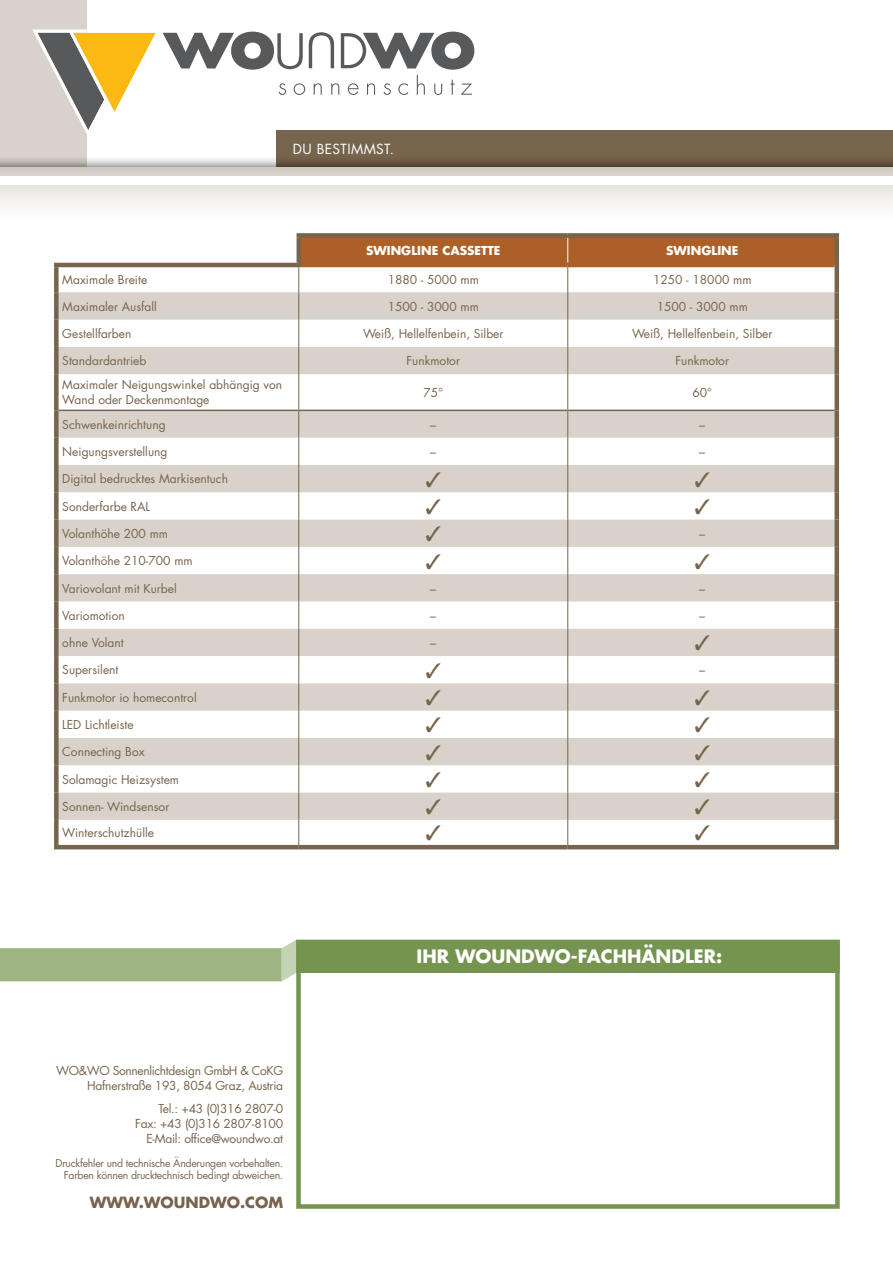
<style>
.page{position:relative;width:893px;height:1263px;background:#fff}
.page>*{position:absolute;margin:0;border:0;box-sizing:border-box;transform-origin:0 0}
.t1{font:700 18px "Futura";color:#fff}
.t2{font:700 15px "Futura";color:#77644d}
.t3{font:13.65px "Futura";letter-spacing:.03em;color:#fff}
.t4{font:12px/14.4px "Futura";color:#77644d}
.t5{font:12px/15px "Futura";letter-spacing:-.02em;color:#77644d;text-align:right}
.t6{font:700 12px "Futura";color:#fff}
.t7{font:10.5px/12px "Futura";letter-spacing:-.025em;color:#77644d;text-align:right}
</style>
<div class="page">
<div style="left:0;top:0;width:87px;height:1229px;background:#d9d2ca"></div>
<div style="left:276px;top:130px;width:617px;height:37px;background:#77644d"></div>
<div style="left:0;top:166px;width:893px;height:1097px;background:#77644d;opacity:.75"></div>
<div style="left:0;top:176px;width:893px;height:9px;background:#fff"></div>
<svg style="left:0;top:936px;width:298px;height:48px"></svg>
<div style="left:296px;top:940px;width:544px;height:269px;background:#fff;border:4px solid #74944f"></div>
<div style="left:296px;top:940px;width:544px;height:33px;background:#74944f"></div>
<svg style="left:32px;top:30px;width:442px;height:104px"></svg>
<div style="left:56px;top:235px;width:243px;height:30px;background:#fff"></div>
<svg style="left:59px;top:292px;width:775px;height:528px"></svg>
<hr style="left:298px;top:374px;width:1px;height:36px;background:#77644d">
<hr style="left:567px;top:374px;width:1px;height:36px;background:#77644d">
<svg style="left:298px;top:411px;width:1px;height:434px"></svg>
<svg style="left:567px;top:411px;width:1px;height:434px"></svg>
<svg style="left:298px;top:238px;width:536px;height:136px"></svg>
<div style="left:297px;top:233px;width:271px;height:5px;background:#77644d"></div>
<div style="left:568px;top:233px;width:271px;height:5px;background:#77644d"></div>
<div style="left:54px;top:267px;width:5px;height:25px;background:#77644d"></div>
<div style="left:54px;top:292px;width:5px;height:28px;background:#77644d"></div>
<div style="left:54px;top:320px;width:5px;height:27px;background:#77644d"></div>
<div style="left:54px;top:347px;width:5px;height:27px;background:#77644d"></div>
<div style="left:54px;top:374px;width:5px;height:36px;background:#77644d"></div>
<div style="left:54px;top:410px;width:5px;height:28px;background:#77644d"></div>
<div style="left:54px;top:438px;width:5px;height:27px;background:#77644d"></div>
<div style="left:54px;top:465px;width:5px;height:27px;background:#77644d"></div>
<div style="left:54px;top:492px;width:5px;height:28px;background:#77644d"></div>
<div style="left:54px;top:520px;width:5px;height:27px;background:#77644d"></div>
<div style="left:54px;top:547px;width:5px;height:27px;background:#77644d"></div>
<div style="left:54px;top:574px;width:5px;height:27px;background:#77644d"></div>
<div style="left:54px;top:601px;width:5px;height:28px;background:#77644d"></div>
<div style="left:54px;top:629px;width:5px;height:27px;background:#77644d"></div>
<div style="left:54px;top:656px;width:5px;height:27px;background:#77644d"></div>
<div style="left:54px;top:683px;width:5px;height:28px;background:#77644d"></div>
<div style="left:54px;top:711px;width:5px;height:27px;background:#77644d"></div>
<div style="left:54px;top:738px;width:5px;height:27px;background:#77644d"></div>
<div style="left:54px;top:765px;width:5px;height:27px;background:#77644d"></div>
<div style="left:54px;top:792px;width:5px;height:28px;background:#77644d"></div>
<div style="left:54px;top:820px;width:5px;height:25px;background:#77644d"></div>
<hr style="left:54px;top:845px;width:245px;height:4px;background:#77644d">
<hr style="left:299px;top:845px;width:269px;height:4px;background:#77644d">
<hr style="left:568px;top:845px;width:271px;height:4px;background:#77644d">
<hr style="left:297px;top:238px;width:4px;height:25px;background:#77644d">
<hr style="left:54px;top:263px;width:247px;height:4px;background:#77644d">
<div style="left:834px;top:265px;width:5px;height:27px;background:#77644d"></div>
<div style="left:834px;top:292px;width:5px;height:28px;background:#77644d"></div>
<div style="left:834px;top:320px;width:5px;height:27px;background:#77644d"></div>
<div style="left:834px;top:347px;width:5px;height:27px;background:#77644d"></div>
<div style="left:834px;top:374px;width:5px;height:36px;background:#77644d"></div>
<div style="left:834px;top:410px;width:5px;height:28px;background:#77644d"></div>
<div style="left:834px;top:438px;width:5px;height:27px;background:#77644d"></div>
<div style="left:834px;top:465px;width:5px;height:27px;background:#77644d"></div>
<div style="left:834px;top:492px;width:5px;height:28px;background:#77644d"></div>
<div style="left:834px;top:520px;width:5px;height:27px;background:#77644d"></div>
<div style="left:834px;top:547px;width:5px;height:27px;background:#77644d"></div>
<div style="left:834px;top:574px;width:5px;height:27px;background:#77644d"></div>
<div style="left:834px;top:601px;width:5px;height:28px;background:#77644d"></div>
<div style="left:834px;top:629px;width:5px;height:27px;background:#77644d"></div>
<div style="left:834px;top:656px;width:5px;height:27px;background:#77644d"></div>
<div style="left:834px;top:683px;width:5px;height:28px;background:#77644d"></div>
<div style="left:834px;top:711px;width:5px;height:27px;background:#77644d"></div>
<div style="left:834px;top:738px;width:5px;height:27px;background:#77644d"></div>
<div style="left:834px;top:765px;width:5px;height:27px;background:#77644d"></div>
<div style="left:834px;top:792px;width:5px;height:28px;background:#77644d"></div>
<div style="left:834px;top:820px;width:5px;height:25px;background:#77644d"></div>
<div style="left:834px;top:238px;width:5px;height:27px;background:#77644d"></div>
<hr style="left:301px;top:263px;width:267px;height:4px;background:#ac6027">
<hr style="left:568px;top:263px;width:266px;height:4px;background:#ac6027">
<hr style="left:59px;top:410px;width:240px;height:1px;background:#77644d">
<hr style="left:299px;top:410px;width:269px;height:1px;background:#77644d">
<hr style="left:568px;top:410px;width:266px;height:1px;background:#77644d">
<svg style="left:426px;top:472px;width:14px;height:15px"></svg>
<svg style="left:695px;top:472px;width:14px;height:15px"></svg>
<svg style="left:426px;top:499px;width:14px;height:15px"></svg>
<svg style="left:695px;top:499px;width:14px;height:15px"></svg>
<svg style="left:426px;top:526px;width:14px;height:15px"></svg>
<svg style="left:426px;top:553px;width:14px;height:16px"></svg>
<svg style="left:695px;top:553px;width:14px;height:16px"></svg>
<svg style="left:695px;top:635px;width:14px;height:16px"></svg>
<svg style="left:426px;top:663px;width:14px;height:15px"></svg>
<svg style="left:426px;top:690px;width:14px;height:15px"></svg>
<svg style="left:695px;top:690px;width:14px;height:15px"></svg>
<svg style="left:426px;top:717px;width:14px;height:15px"></svg>
<svg style="left:695px;top:717px;width:14px;height:15px"></svg>
<svg style="left:426px;top:744px;width:14px;height:16px"></svg>
<svg style="left:695px;top:744px;width:14px;height:16px"></svg>
<svg style="left:426px;top:772px;width:14px;height:15px"></svg>
<svg style="left:695px;top:772px;width:14px;height:15px"></svg>
<svg style="left:426px;top:799px;width:14px;height:15px"></svg>
<svg style="left:695px;top:799px;width:14px;height:15px"></svg>
<svg style="left:426px;top:825px;width:14px;height:15px"></svg>
<svg style="left:695px;top:825px;width:14px;height:15px"></svg>
<p class="t3" style="left:293px;top:139px;width:103px">Du bestimmst.</p>
<p class="t6" style="left:366px;top:242px;width:17px">SWINGLINE</p>
<p class="t6" style="left:442px;top:242px;width:60px">CASSETTE</p>
<p class="t6" style="left:666px;top:242px;width:17px">SWINGLINE</p>
<p class="t4" style="left:62px;top:273px;width:86px">Maximale Breite</p>
<p class="t4" style="left:388px;top:273px;width:93px">1880 - 5000 mm</p>
<p class="t4" style="left:653px;top:273px;width:100px">1250 - 18000 mm</p>
<p class="t4" style="left:62px;top:299px;width:96px">Maximaler Ausfall</p>
<p class="t4" style="left:388px;top:299px;width:93px">1500 - 3000 mm</p>
<p class="t4" style="left:657px;top:299px;width:93px">1500 - 3000 mm</p>
<p class="t4" style="left:62px;top:326px;width:71px">Gestellfarben</p>
<p class="t4" style="left:363px;top:326px;width:142px">Weiß, Hellelfenbein, Silber</p>
<p class="t4" style="left:632px;top:326px;width:142px">Weiß, Hellelfenbein, Silber</p>
<p class="t4" style="left:62px;top:353px;width:86px">Standardantrieb</p>
<p class="t4" style="left:407px;top:353px;width:55px">Funkmotor</p>
<p class="t4" style="left:676px;top:353px;width:55px">Funkmotor</p>
<p class="t4" style="left:62px;top:378px;width:221px">Maximaler Neigungswinkel abhängig von<br>Wand oder Deckenmontage</p>
<p class="t4" style="left:423px;top:385px;width:21px">75°</p>
<p class="t4" style="left:692px;top:385px;width:21px">60°</p>
<p class="t4" style="left:62px;top:417px;width:105px">Schwenkeinrichtung</p>
<p class="t4" style="left:430px;top:417px;width:7px">–</p>
<p class="t4" style="left:699px;top:417px;width:7px">–</p>
<p class="t4" style="left:62px;top:444px;width:107px">Neigungsverstellung</p>
<p class="t4" style="left:430px;top:444px;width:7px">–</p>
<p class="t4" style="left:699px;top:444px;width:7px">–</p>
<p class="t4" style="left:62px;top:471px;width:167px">Digital bedrucktes Markisentuch</p>
<p class="t4" style="left:62px;top:499px;width:76px">Sonderfarbe RAL</p>
<p class="t4" style="left:62px;top:526px;width:107px">Volanthöhe 200 mm</p>
<p class="t4" style="left:699px;top:526px;width:7px">–</p>
<p class="t4" style="left:62px;top:553px;width:132px">Volanthöhe 210-700 mm</p>
<p class="t4" style="left:62px;top:581px;width:116px">Variovolant mit Kurbel</p>
<p class="t4" style="left:430px;top:581px;width:7px">–</p>
<p class="t4" style="left:699px;top:581px;width:7px">–</p>
<p class="t4" style="left:62px;top:608px;width:64px">Variomotion</p>
<p class="t4" style="left:430px;top:608px;width:7px">–</p>
<p class="t4" style="left:699px;top:608px;width:7px">–</p>
<p class="t4" style="left:62px;top:635px;width:63px">ohne Volant</p>
<p class="t4" style="left:430px;top:635px;width:7px">–</p>
<p class="t4" style="left:62px;top:663px;width:58px">Supersilent</p>
<p class="t4" style="left:699px;top:663px;width:7px">–</p>
<p class="t4" style="left:62px;top:690px;width:136px">Funkmotor io homecontrol</p>
<p class="t4" style="left:62px;top:717px;width:73px">LE D Lichtleiste</p>
<p class="t4" style="left:62px;top:744px;width:84px">Connecting Box</p>
<p class="t4" style="left:62px;top:772px;width:118px">Solamagic Heizsystem</p>
<p class="t4" style="left:62px;top:799px;width:109px">Sonnen- Windsensor</p>
<p class="t4" style="left:62px;top:825px;width:93px">Winterschutzhülle</p>
<p class="t5" style="left:56px;top:1063px;width:229px">WO&amp;WO Sonnenlichtdesign GmbH &amp; CoKG<br>Hafnerstraße 193, 8054 Graz, Austria</p>
<p class="t5" style="left:135px;top:1101px;width:149px">Tel.: +43 (0)316 2807-0<br>Fax: +43 (0)316 2807-8100<br>E-Mail: office@woundwo.at</p>
<p class="t7" style="left:56px;top:1157px;width:229px">Druckfehler und technische Änderungen vorbehalten.<br>Farben können drucktechnisch bedingt abweichen.</p>
<p class="t2" style="left:90px;top:1192px;width:18px">WWW</p>
<p class="t2" style="left:139px;top:1192px;width:62px">.WOUNDWO</p>
<p class="t2" style="left:240px;top:1192px;width:19px">.COM</p>
<h1 class="t1" style="left:417px;top:944px;width:175px">IHR WOUNDWO-FACHH</h1>
<h1 class="t1" style="left:642px;top:944px;width:27px">ÄNDLER</h1>
<h1 class="t1" style="left:716px;top:944px;width:8px">:</h1>
</div>
